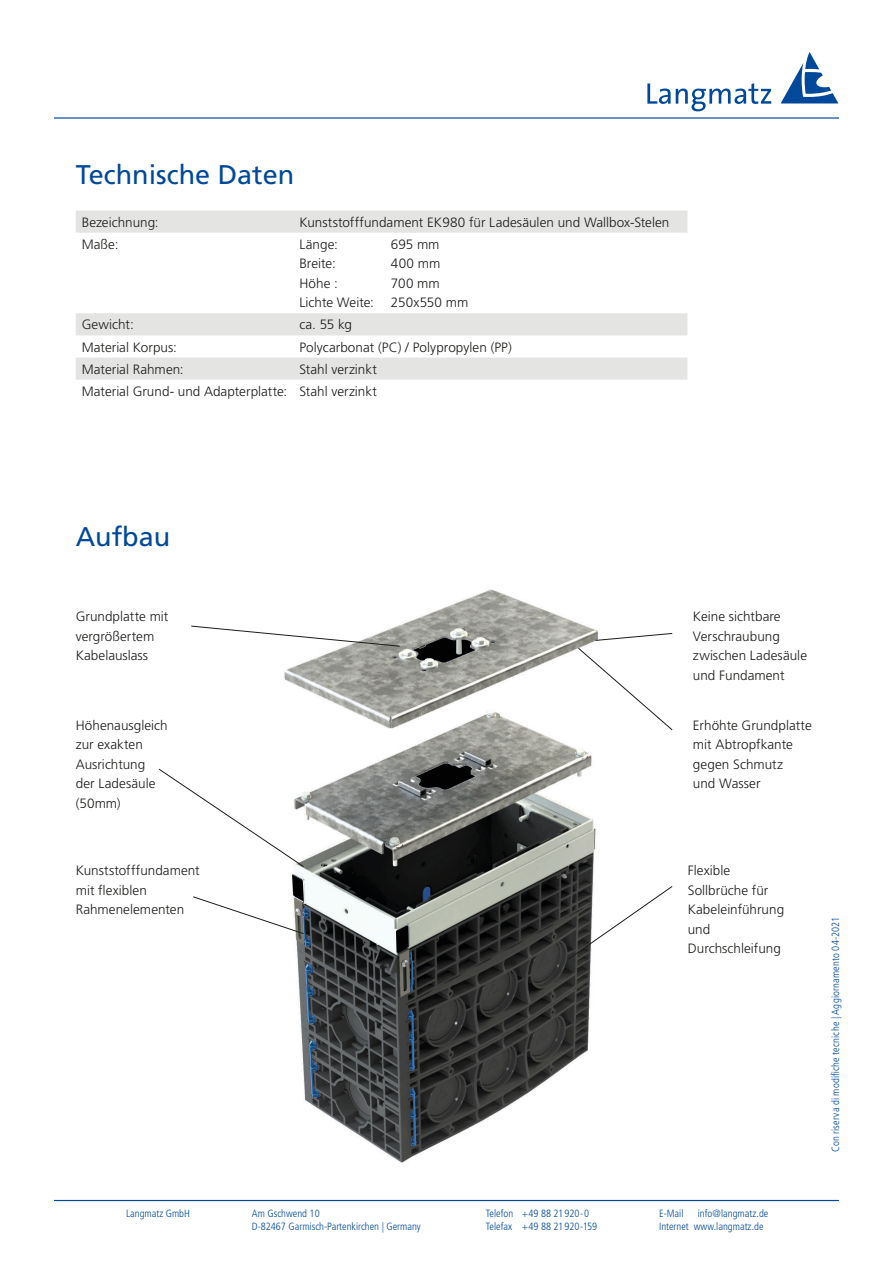
<style>
.page{position:relative;width:893px;height:1263px;background:#fff}
.page>*{position:absolute;margin:0;border:0;box-sizing:border-box;transform-origin:0 0}
.t1{font:27px "Frutiger LT Pro";color:#00499a}
.t2{font:300 13.5px/19.5px "Frutiger LT Pro";color:#1d1d1b}
.t3{font:300 condensed 10.5px "Frutiger LT Pro";color:#00499a}
</style>
<div class="page">
<img style="left:284px;top:589px;width:315px;height:574px">
<svg style="left:76px;top:211px;width:611px;height:169px"></svg>
<svg style="left:191px;top:626px;width:209px;height:21px"></svg>
<svg style="left:159px;top:769px;width:145px;height:98px"></svg>
<svg style="left:193px;top:896px;width:111px;height:38px"></svg>
<svg style="left:595px;top:633px;width:78px;height:8px"></svg>
<svg style="left:578px;top:648px;width:95px;height:82px"></svg>
<svg style="left:568px;top:886px;width:105px;height:74px"></svg>
<hr style="left:54px;top:117px;width:785px;height:2px;background:#00499a">
<svg style="left:781px;top:52px;width:57px;height:51px"></svg>
<svg style="left:647px;top:83px;width:124px;height:28px"></svg>
<hr style="left:54px;top:1200px;width:785px;height:1px;background:#00499a">
<h1 class="t1" style="left:76px;top:159px;width:220px">Technische Daten</h1>
<p class="t2" style="left:82px;top:212px;width:78px">Bezeichnung:</p>
<p class="t2" style="left:299px;top:212px;width:372px">Kunststofffundament EK980 für Ladesäulen und Wallbox-Stelen</p>
<p class="t2" style="left:82px;top:234px;width:38px">Maße:</p>
<p class="t2" style="left:299px;top:234px;width:40px">Länge:</p>
<p class="t2" style="left:391px;top:234px;width:50px">695 mm</p>
<p class="t2" style="left:299px;top:254px;width:38px">Breite:</p>
<p class="t2" style="left:391px;top:254px;width:51px">400 mm</p>
<p class="t2" style="left:299px;top:273px;width:40px">Höhe :</p>
<p class="t2" style="left:391px;top:273px;width:50px">700 mm</p>
<p class="t2" style="left:299px;top:293px;width:76px">Lichte Weite:</p>
<p class="t2" style="left:391px;top:293px;width:79px">250x550 mm</p>
<p class="t2" style="left:82px;top:315px;width:54px">Gewicht:</p>
<p class="t2" style="left:299px;top:315px;width:54px">ca. 55 kg</p>
<p class="t2" style="left:82px;top:337px;width:97px">Material Korpus:</p>
<p class="t2" style="left:299px;top:337px;width:214px">Polycarbonat (PC) / Polypropylen (PP)</p>
<p class="t2" style="left:82px;top:359px;width:103px">Material Rahmen:</p>
<p class="t2" style="left:82px;top:358px;width:297px;line-height:22.2px;text-align:right">Stahl verzinkt<br>Material Grund- und Adapterplatte: Stahl verzinkt</p>
<h1 class="t1" style="left:76px;top:521px;width:96px">Aufbau</h1>
<p class="t2" style="left:76px;top:607px;width:94px">Grundplatte mit vergrößertem<br>Kabelauslass</p>
<p class="t2" style="left:693px;top:607px;width:116px">Keine sichtbare<br>Verschraubung zwischen Ladesäule und Fundament</p>
<p class="t2" style="left:693px;top:715px;width:120px">Erhöhte Grundplatte mit Abtropfkante gegen Schmutz<br>und Wasser</p>
<p class="t2" style="left:76px;top:715px;width:94px">Höhenausgleich zur exakten<br>Ausrichtung<br>der Ladesäule (50mm)</p>
<p class="t2" style="left:76px;top:861px;width:126px">Kunststofffundament mit flexiblen<br>Rahmenelementen</p>
<p class="t2" style="left:688px;top:861px;width:98px">Flexible<br>Sollbrüche für<br>Kabeleinführung und<br>Durchschleifung</p>
<p class="t3" style="left:829px;top:1152px;width:236px;rotate:-90deg">Con riserva di modifiche tecniche | Aggiornamento 04-2021</p>
<p class="t3" style="left:126px;top:1207px;width:65px">Langmatz GmbH</p>
<p class="t3" style="left:252px;top:1207px;width:69px">Am Gschwend 10</p>
<p class="t3" style="left:486px;top:1207px;width:105px">Telefon +49 88 21 920-0</p>
<p class="t3" style="left:659px;top:1207px;width:26px">E-Mail</p>
<p class="t3" style="left:698px;top:1207px;width:72px">info@langmatz.de</p>
<p class="t3" style="left:252px;top:1220px;width:170px">D-82467 Garmisch-Partenkirchen | Germany</p>
<p class="t3" style="left:486px;top:1220px;width:113px">Telefax +49 88 21 920-159</p>
<p class="t3" style="left:659px;top:1220px;width:106px">Internet www.langmatz.de</p>
</div>
